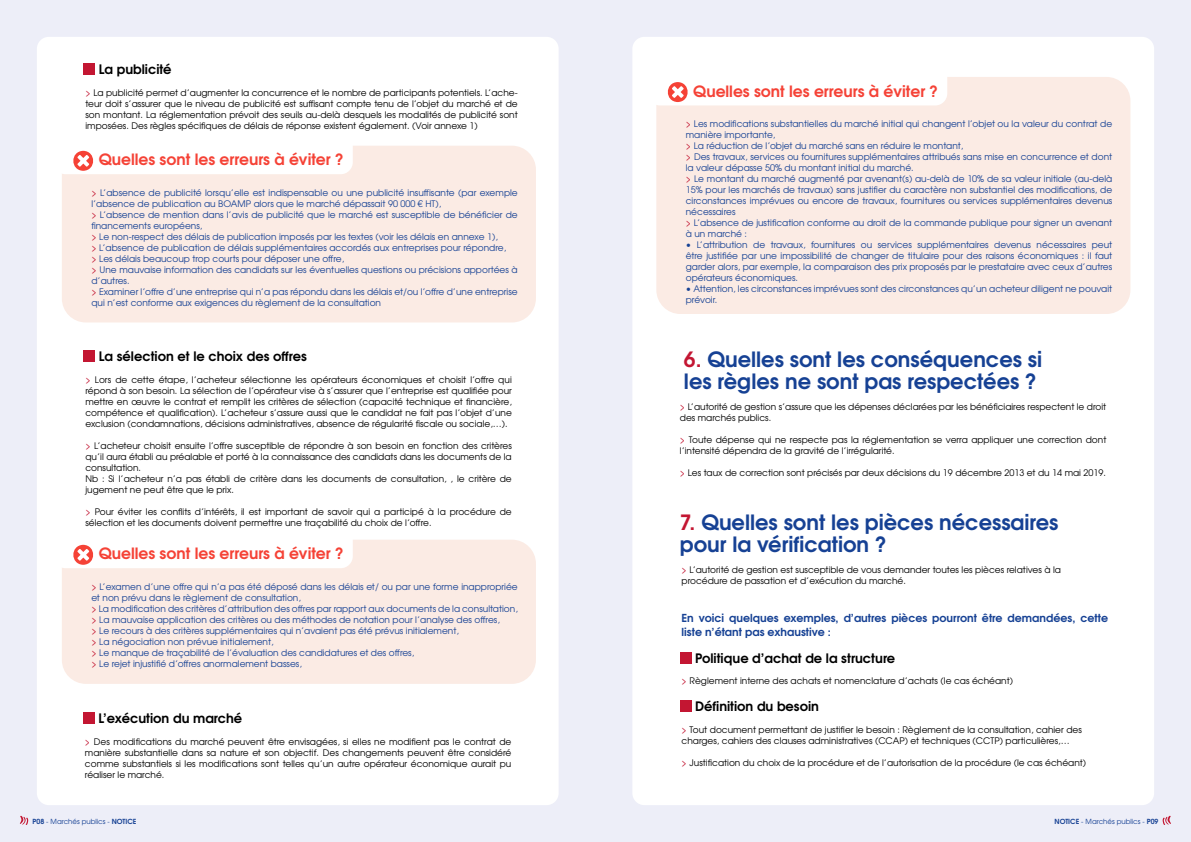
<style>
.page{position:relative;width:1191px;height:842px;background:#fff}
.page>*{position:absolute;margin:0;border:0;box-sizing:border-box;transform-origin:0 0}
.t1{font:700 21px/22px "Te X Gyre Adventor";color:#164194}
.t2{font:700 15.5px "Te X Gyre Adventor";color:#f54236}
.t3{font:700 13px "Te X Gyre Adventor";color:#000}
.t4{font:700 11px/14px "Te X Gyre Adventor";color:#164194}
.t5{font:9px/11px "Te X Gyre Adventor";color:#164194}
.t6{font:9px/11px "Te X Gyre Adventor";color:#000}
.t7{font:7px "Te X Gyre Adventor";color:#164194}
.s1{color:#c31632}
.s2{font-weight:700}
</style>
<div class="page">
<div style="left:0;top:0;width:595px;height:842px;background:#edeef8"></div>
<div style="left:595px;top:0;width:596px;height:842px;background:#edeef8"></div>
<div style="left:37px;top:37px;width:521px;height:768px;background:#fff;border-radius:12px"></div>
<div style="left:632px;top:37px;width:522px;height:768px;background:#fff;border-radius:12px"></div>
<div style="left:656px;top:77px;width:474px;height:237px;background:#fbebe4;border-radius:24px"></div>
<div style="left:648px;top:61px;width:299px;height:44px;background:#fff;border-radius:12px"></div>
<svg style="left:667px;top:82px;width:21px;height:20px"></svg>
<div style="left:62px;top:146px;width:474px;height:176px;background:#fbebe4;border-radius:24px"></div>
<div style="left:53px;top:130px;width:300px;height:44px;background:#fff;border-radius:12px"></div>
<svg style="left:73px;top:151px;width:21px;height:20px"></svg>
<div style="left:84px;top:63px;width:11px;height:12px;background:#c31632"></div>
<div style="left:83px;top:712px;width:12px;height:11px;background:#c31632"></div>
<div style="left:62px;top:540px;width:474px;height:144px;background:#fbebe4;border-radius:24px"></div>
<div style="left:53px;top:524px;width:300px;height:44px;background:#fff;border-radius:12px"></div>
<svg style="left:73px;top:545px;width:21px;height:20px"></svg>
<div style="left:84px;top:351px;width:11px;height:11px;background:#c31632"></div>
<div style="left:680px;top:652px;width:11px;height:11px;background:#c31632"></div>
<div style="left:680px;top:700px;width:11px;height:11px;background:#c31632"></div>
<svg style="left:20px;top:815px;width:8px;height:10px"></svg>
<svg style="left:1162px;top:815px;width:9px;height:10px"></svg>
<h3 class="t3" style="left:99px;top:58px;width:74px">La publicité</h3>
<p class="t6" style="left:85px;top:87px;width:434px;text-align:justify"><span class="s1">&gt;</span> La publicité permet d’augmenter la concurrence et le nombre de participants potentiels. L’ache&shy;teur doit s’assurer que le niveau de publicité est suffisant compte tenu de l’objet du marché et de son montant. La réglementation prévoit des seuils au-delà desquels les modalités de publicité sont imposées. Des règles spécifiques de délais de réponse existent également. (Voir annexe 1)</p>
<h2 class="t2" style="left:99px;top:146px;width:246px">Quelles sont les erreurs à éviter ?</h2>
<p class="t5" style="left:91px;top:186px;width:428px"><span class="s1">&gt;</span> L’absence de publicité lorsqu’elle est indispensable ou une publicité insuffisante (par exemple l’absence de publication au BOAMP alors que le marché dépassait 90 000 € HT),<br><span class="s1">&gt;</span> L’absence de mention dans l’avis de publicité que le marché est susceptible de bénéficier de financements européens,<br><span class="s1">&gt;</span> Le non-respect des délais de publication imposés par les textes (voir les délais en annexe 1),<br><span class="s1">&gt;</span> L’absence de publication de délais supplémentaires accordés aux entreprises pour répondre,<br><span class="s1">&gt;</span> Les délais beaucoup trop courts pour déposer une offre,<br><span class="s1">&gt;</span> Une mauvaise information des candidats sur les éventuelles questions ou précisions apportées à d’autres.<br><span class="s1">&gt;</span> Examiner l’offre d’une entreprise qui n’a pas répondu dans les délais et/ou l’offre d’une entreprise qui n’est conforme aux exigences du règlement de la consultation</p>
<h3 class="t3" style="left:99px;top:345px;width:209px">La sélection et le choix des offres</h3>
<p class="t6" style="left:85px;top:374px;width:428px;text-align:justify"><span class="s1">&gt;</span> Lors de cette étape, l’acheteur sélectionne les opérateurs économiques et choisit l’offre qui répond à son besoin. La sélection de l’opérateur vise à s’assurer que l’entreprise est qualifiée pour mettre en œuvre le contrat et remplit les critères de sélection (capacité technique et financière, compétence et qualification). L’acheteur s’assure aussi que le candidat ne fait pas l’objet d’une exclusion (condamnations, décisions administratives, absence de régularité fiscale ou sociale,…).</p>
<p class="t6" style="left:85px;top:440px;width:428px"><span class="s1">&gt;</span> L’acheteur choisit ensuite l’offre susceptible de répondre à son besoin en fonction des critères qu’il aura établi au préalable et porté à la connaissance des candidats dans les documents de la consultation.<br>Nb : Si l’acheteur n’a pas établi de critère dans les documents de consultation, , le critère de jugement ne peut être que le prix.</p>
<p class="t6" style="left:85px;top:506px;width:428px"><span class="s1">&gt;</span> Pour éviter les conflits d’intérêts, il est important de savoir qui a participé à la procédure de sélection et les documents doivent permettre une traçabilité du choix de l’offre.</p>
<h2 class="t2" style="left:99px;top:540px;width:246px">Quelles sont les erreurs à éviter ?</h2>
<p class="t5" style="left:91px;top:580px;width:428px"><span class="s1">&gt;</span> L’examen d’une offre qui n’a pas été déposé dans les délais et/ ou par une forme inappropriée et non prévu dans le règlement de consultation,<br><span class="s1">&gt;</span> La modification des critères d’attribution des offres par rapport aux documents de la consultation, <span class="s1">&gt;</span> La mauvaise application des critères ou des méthodes de notation pour l’analyse des offres,<br><span class="s1">&gt;</span> Le recours à des critères supplémentaires qui n’avaient pas été prévus initialement,<br><span class="s1">&gt;</span> La négociation non prévue initialement,<br><span class="s1">&gt;</span> Le manque de traçabilité de l’évaluation des candidatures et des offres,<br><span class="s1">&gt;</span> Le rejet injustifié d’offres anormalement basses,</p>
<h3 class="t3" style="left:98px;top:707px;width:145px">L’exécution du marché</h3>
<p class="t6" style="left:85px;top:735px;width:428px;text-align:justify"><span class="s1">&gt;</span> Des modifications du marché peuvent être envisagées, si elles ne modifient pas le contrat de manière substantielle dans sa nature et son objectif. Des changements peuvent être considéré comme substantiels si les modifications sont telles qu’un autre opérateur économique aurait pu réaliser le marché.</p>
<h2 class="t2" style="left:693px;top:77px;width:246px">Quelles sont les erreurs à éviter ?</h2>
<p class="t5" style="left:686px;top:118px;width:428px"><span class="s1">&gt;</span> Les modifications substantielles du marché initial qui changent l’objet ou la valeur du contrat de manière importante,<br><span class="s1">&gt;</span> La réduction de l’objet du marché sans en réduire le montant,<br><span class="s1">&gt;</span> Des travaux, services ou fournitures supplémentaires attribués sans mise en concurrence et dont la valeur dépasse 50% du montant initial du marché.<br><span class="s1">&gt;</span> Le montant du marché augmenté par avenant(s) au-delà de 10% de sa valeur initiale (au-delà 15% pour les marchés de travaux) sans justifier du caractère non substantiel des modifications, de circonstances imprévues ou encore de travaux, fournitures ou services supplémentaires devenus nécessaires<br><span class="s1">&gt;</span> L’absence de justification conforme au droit de la commande publique pour signer un avenant à un marché :</p>
<p class="t5" style="left:686px;top:239px;width:428px;text-align:justify">• L’attribution de travaux, fournitures ou services supplémentaires devenus nécessaires peut être justifiée par une impossibilité de changer de titulaire pour des raisons économiques : il faut garder alors, par exemple, la comparaison des prix proposés par le prestataire avec ceux d’autres opérateurs économiques.</p>
<p class="t5" style="left:686px;top:283px;width:428px">• Attention, les circonstances imprévues sont des circonstances qu’un acheteur diligent ne pouvait prévoir.</p>
<h1 class="t1" style="left:684px;top:346px;width:360px"><span class="s1">6.</span> Quelles sont les conséquences si les règles ne sont pas respectées ?</h1>
<p class="t6" style="left:680px;top:401px;width:428px"><span class="s1">&gt;</span> L’autorité de gestion s’assure que les dépenses déclarées par les bénéficiaires respectent le droit des marchés publics.</p>
<p class="t6" style="left:680px;top:434px;width:428px"><span class="s1">&gt;</span> Toute dépense qui ne respecte pas la réglementation se verra appliquer une correction dont l’intensité dépendra de la gravité de l’irrégularité.</p>
<p class="t6" style="left:680px;top:467px;width:428px"><span class="s1">&gt;</span> Les taux de correction sont précisés par deux décisions du 19 décembre 2013 et du 14 mai 2019.</p>
<h1 class="t1" style="left:680px;top:509px;width:380px"><span class="s1">7.</span> Quelles sont les pièces nécessaires pour la vérification ?</h1>
<p class="t6" style="left:681px;top:564px;width:381px"><span class="s1">&gt;</span> L’autorité de gestion est susceptible de vous demander toutes les pièces relatives à la procédure de passation et d’exécution du marché.</p>
<p class="t4" style="left:681px;top:610px;width:428px">En voici quelques exemples, d’autres pièces pourront être demandées, cette liste n’étant pas exhaustive :</p>
<p class="t6" style="left:681px;top:675px;width:333px"><span class="s1">&gt;</span> Règlement interne des achats et nomenclature d’achats (le cas échéant)</p>
<h3 class="t3" style="left:695px;top:647px;width:202px">Politique d’achat de la structure</h3>
<h3 class="t3" style="left:695px;top:695px;width:125px">Définition du besoin</h3>
<p class="t6" style="left:681px;top:723px;width:402px"><span class="s1">&gt;</span> Tout document permettant de justifier le besoin : Règlement de la consultation, cahier des charges, cahiers des clauses administratives (CCAP) et techniques (CCTP) particulières,…</p>
<p class="t6" style="left:681px;top:756px;width:406px"><span class="s1">&gt;</span> Justification du choix de la procédure et de l’autorisation de la procédure (le cas échéant)</p>
<p class="t7" style="left:33px;top:816px;width:105px"><span class="s2">P08</span> - Marchés publics - <span class="s2">NOTICE</span></p>
<p class="t7" style="left:1054px;top:816px;width:105px"><span class="s2">NOTICE</span> - Marchés publics - <span class="s2">P09</span></p>
</div>
